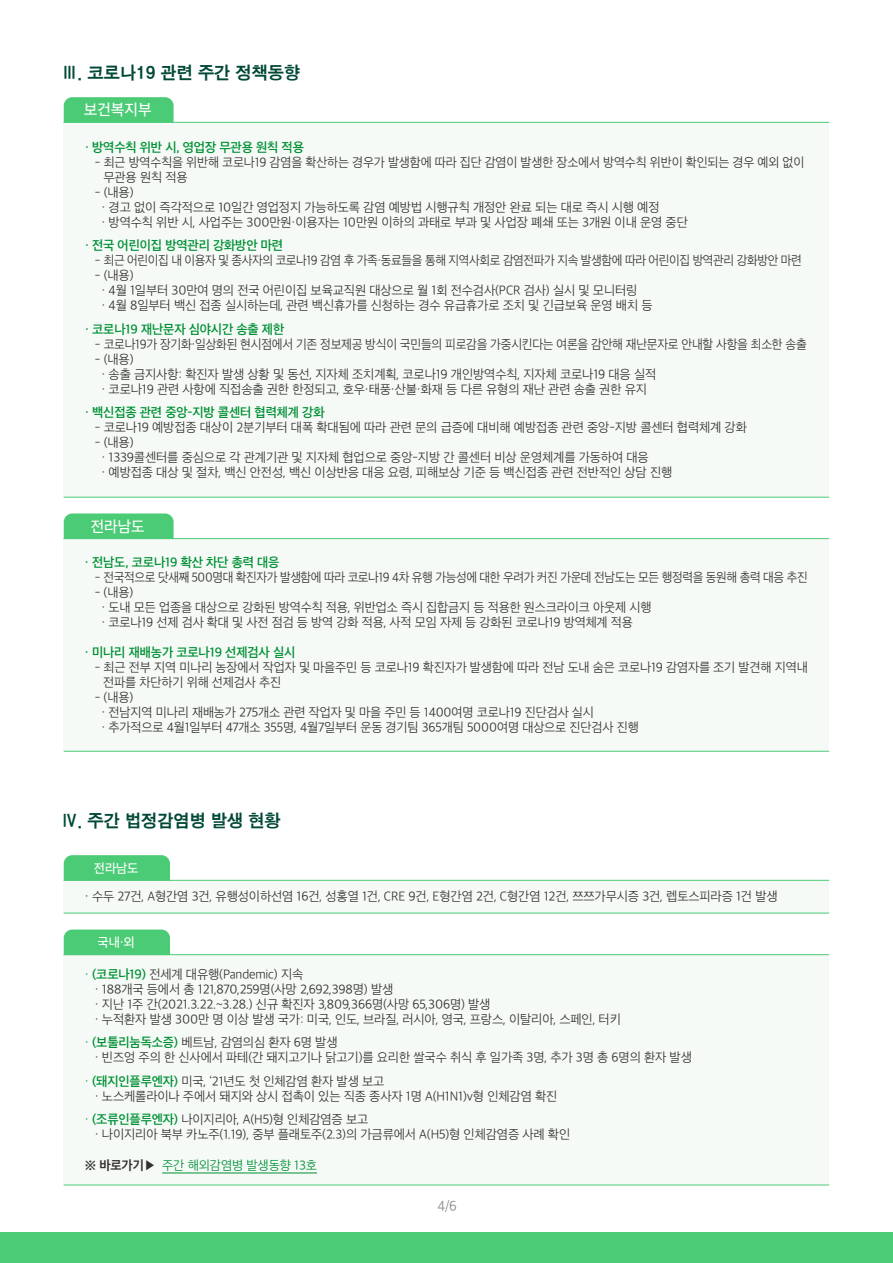
<style>
.page{position:relative;width:893px;height:1263px;background:#fff}
.page>*{position:absolute;margin:0;border:0;box-sizing:border-box;transform-origin:0 0}
.t1{font:18px "SD Gothic c Bd";color:#004837}
.t2{font:15px "SD Gothic Neoa e Md";color:#fff}
.t3{font:13.5px "SD Gothic Neoa c Lt";color:#898989}
.t4{font:12.45px/15px "SD Gothic Neoa c Lt";letter-spacing:-.01em;color:#33302f}
.t5{font:12.45px "SD Gothic Neoa c Lt";letter-spacing:-.03em;color:#33302f}
.t6{font:12.45px "SD Gothic Neoa f Sm";letter-spacing:-.01em;color:#009035}
.t7{font:12.45px "SD Gothic Neoa c Lt";letter-spacing:-.01em;color:#009035}
.t8{font:12.45px "SD Gothic Neoa e Md";letter-spacing:-.01em;color:#fff}
.s1{color:#009035}
.s2{font-family:"SD Gothic Neoa f Sm";color:#009035}
.s3{font-family:"SD Gothic Neoa g Bd";color:#33302f}
</style>
<div class="page">
<div style="left:0;top:1232px;width:893px;height:31px;background:#4ccb76"></div>
<div style="left:64px;top:122px;width:765px;height:375px;background:#f6faf6"></div>
<div style="left:64px;top:97px;width:110px;height:25px;background:#4ccb76"></div>
<hr style="left:64px;top:122px;width:765px;height:1px;background:#4ccb76">
<hr style="left:64px;top:497px;width:765px;height:1px;background:#4ccb76">
<div style="left:64px;top:538px;width:765px;height:213px;background:#f6faf6"></div>
<div style="left:64px;top:513px;width:110px;height:25px;background:#4ccb76"></div>
<hr style="left:64px;top:538px;width:765px;height:1px;background:#4ccb76">
<hr style="left:64px;top:751px;width:765px;height:1px;background:#4ccb76">
<div style="left:64px;top:880px;width:765px;height:33px;background:#f6faf6"></div>
<hr style="left:64px;top:880px;width:765px;height:1px;background:#4ccb76">
<div style="left:64px;top:855px;width:106px;height:25px;background:#4ccb76"></div>
<hr style="left:64px;top:913px;width:765px;height:1px;background:#4ccb76">
<div style="left:64px;top:954px;width:765px;height:230px;background:#f6faf6"></div>
<hr style="left:64px;top:1184px;width:765px;height:1px;background:#4ccb76">
<div style="left:64px;top:929px;width:106px;height:25px;background:#4ccb76"></div>
<hr style="left:64px;top:954px;width:765px;height:1px;background:#4ccb76">
<hr style="left:162px;top:1173px;width:155px;height:1px;background:#009035">
<h1 class="t1" style="left:62px;top:64px;width:240px">Ⅲ. 코로나19 관련 주간 정책동향</h1>
<p class="t2" style="left:84px;top:102px;width:69px">보건복지부</p>
<p class="t6" style="left:85px;top:141px;width:220px">· 방역수칙 위반 시, 영업장 무관용 원칙 적용</p>
<p class="t4" style="left:103px;top:155px;width:702px;text-indent:-9px">- 최근 방역수칙을 위반해 코로나19 감염을 확산하는 경우가 발생함에 따라 집단 감염이 발생한 장소에서 방역수칙 위반이 확인되는 경우 예외 없이 무관용 원칙 적용</p>
<p class="t4" style="left:102px;top:185px;width:588px;text-indent:-7px">- (내용)<br>· 경고 없이 즉각적으로 10일간 영업정지 가능하도록 감염 예방법 시행규칙 개정안 완료 되는 대로 즉시 시행 예정<br>· 방역수칙 위반 시, 사업주는 300만원·이용자는 10만원 이하의 과태로 부과 및 사업장 폐쇄 또는 3개원 이내 운영 중단</p>
<p class="t6" style="left:85px;top:239px;width:200px">· 전국 어린이집 방역관리 강화방안 마련</p>
<p class="t5" style="left:95px;top:254px;width:708px">- 최근 어린이집 내 이용자 및 종사자의 코로나19 감염 후 가족·동료들을 통해 지역사회로 감염전파가 지속 발생함에 따라 어린이집 방역관리 강화방안 마련</p>
<p class="t4" style="left:102px;top:268px;width:553px;text-indent:-7px">- (내용)<br>· 4월 1일부터 30만여 명의 전국 어린이집 보육교직원 대상으로 월 1회 전수검사(PCR 검사) 실시 및 모니터링<br>· 4월 8일부터 백신 접종 실시하는데, 관련 백신휴가를 신청하는 경수 유급휴가로 조치 및 긴급보육 운영 배치 등</p>
<p class="t6" style="left:85px;top:323px;width:201px">· 코로나19 재난문자 심야시간 송출 제한</p>
<p class="t4" style="left:95px;top:337px;width:713px">- 코로나19가 장기화·일상화된 현시점에서 기존 정보제공 방식이 국민들의 피로감을 가중시킨다는 여론을 감안해 재난문자로 안내할 사항을 최소한 송출</p>
<p class="t4" style="left:102px;top:352px;width:556px;text-indent:-7px">- (내용)<br>· 송출 금지사항: 확진자 발생 상황 및 동선, 지자체 조치계획, 코로나19 개인방역수칙, 지자체 코로나19 대응 실적 · 코로나19 관련 사항에 직접송출 권한 한정되고, 호우·태풍·산불·화재 등 다른 유형의 재난 관련 송출 권한 유지</p>
<p class="t6" style="left:85px;top:406px;width:241px">· 백신접종 관련 중앙-지방 콜센터 협력체계 강화</p>
<p class="t4" style="left:95px;top:420px;width:653px">- 코로나19 예방접종 대상이 2분기부터 대폭 확대됨에 따라 관련 문의 급증에 대비해 예방접종 관련 중앙-지방 콜센터 협력체계 강화</p>
<p class="t4" style="left:102px;top:435px;width:572px;text-indent:-7px">- (내용)<br>· 1339콜센터를 중심으로 각 관계기관 및 지자체 협업으로 중앙-지방 간 콜센터 비상 운영체계를 가동하여 대응<br>· 예방접종 대상 및 절차, 백신 안전성, 백신 이상반응 대응 요령, 피해보상 기준 등 백신접종 관련 전반적인 상담 진행</p>
<p class="t2" style="left:91px;top:519px;width:56px">전라남도</p>
<p class="t6" style="left:85px;top:556px;width:196px">· 전남도, 코로나19 확산 차단 총력 대응</p>
<p class="t5" style="left:95px;top:571px;width:714px">- 전국적으로 닷새째 500명대 확진자가 발생함에 따라 코로나19 4차 유행 가능성에 대한 우려가 커진 가운데 전남도는 모든 행정력을 동원해 총력 대응 추진</p>
<p class="t4" style="left:101px;top:584px;width:552px;text-indent:-7px">- (내용)<br>· 도내 모든 업종을 대상으로 강화된 방역수칙 적용, 위반업소 즉시 집합금지 등 적용한 원스크라이크 아웃제 시행 · 코로나19 선제 검사 확대 및 사전 점검 등 방역 강화 적용, 사적 모임 자제 등 강화된 코로나19 방역체계 적용</p>
<p class="t6" style="left:85px;top:646px;width:212px">· 미나리 재배농가 코로나19 선제검사 실시</p>
<p class="t4" style="left:103px;top:659px;width:706px;text-indent:-8px">- 최근 전부 지역 미나리 농장에서 작업자 및 마을주민 등 코로나19 확진자가 발생함에 따라 전남 도내 숨은 코로나19 감염자를 조기 발견해 지역내 전파를 차단하기 위해 선제검사 추진</p>
<p class="t4" style="left:101px;top:689px;width:539px;text-indent:-7px">- (내용)<br>· 전남지역 미나리 재배농가 275개소 관련 작업자 및 마을 주민 등 1400여명 코로나19 진단검사 실시<br>· 추가적으로 4월1일부터 47개소 355명, 4월7일부터 운동 경기팀 365개팀 5000여명 대상으로 진단검사 진행</p>
<h1 class="t1" style="left:62px;top:811px;width:221px">Ⅳ. 주간 법정감염병 발생 현황</h1>
<p class="t8" style="left:94px;top:862px;width:46px">전라남도</p>
<p class="t4" style="left:85px;top:888px;width:694px">· 수두 27건, A형간염 3건, 유행성이하선염 16건, 성홍열 1건, CRE 9건, E형간염 2건, C형간염 12건, 쯔쯔가무시증 3건, 렙토스피라증 1건 발생</p>
<p class="t8" style="left:98px;top:936px;width:39px">국내·외</p>
<p class="t4" style="left:95px;top:967px;width:528px;text-indent:-10px"><span class="s1">·</span> <span class="s2">(코로나19)</span> 전세계 대유행(Pandemic) 지속<br>· 188개국 등에서 총 121,870,259명(사망 2,692,398명) 발생<br>· 지난 1주 간(2021.3.22.~3.28.) 신규 확진자 3,809,366명(사망 65,306명) 발생<br>· 누적환자 발생 300만 명 이상 발생 국가: 미국, 인도, 브라질, 러시아, 영국, 프랑스, 이탈리아, 스페인, 터키</p>
<p class="t4" style="left:95px;top:1035px;width:598px;text-indent:-10px"><span class="s1">·</span> <span class="s2">(보툴리눔독소증)</span> 베트남, 감염의심 환자 6명 발생<br>· 빈즈엉 주의 한 신사에서 파테(간 돼지고기나 닭고기)를 요리한 쌀국수 취식 후 일가족 3명, 추가 3명 총 6명의 환자 발생</p>
<p class="t4" style="left:95px;top:1074px;width:464px;text-indent:-10px"><span class="s1">·</span> <span class="s2">(돼지인플루엔자)</span> 미국, ‘21년도 첫 인체감염 환자 발생 보고<br>· 노스케롤라이나 주에서 돼지와 상시 접촉이 있는 직종 종사자 1명 A(H1N1)v형 인체감염 확진</p>
<p class="t4" style="left:95px;top:1112px;width:477px;text-indent:-10px"><span class="s1">·</span> <span class="s2">(조류인플루엔자)</span> 나이지리아, A(H5)형 인체감염증 보고<br>· 나이지리아 북부 카노주(1.19), 중부 플래토주(2.3)의 가금류에서 A(H5)형 인체감염증 사례 확인</p>
<p class="t7" style="left:85px;top:1158px;width:234px"><span class="s3">※ 바로가기▶</span> 주간 해외감염병 발생동향 13호</p>
<p class="t3" style="left:437px;top:1199px;width:21px">4/6</p>
</div>
